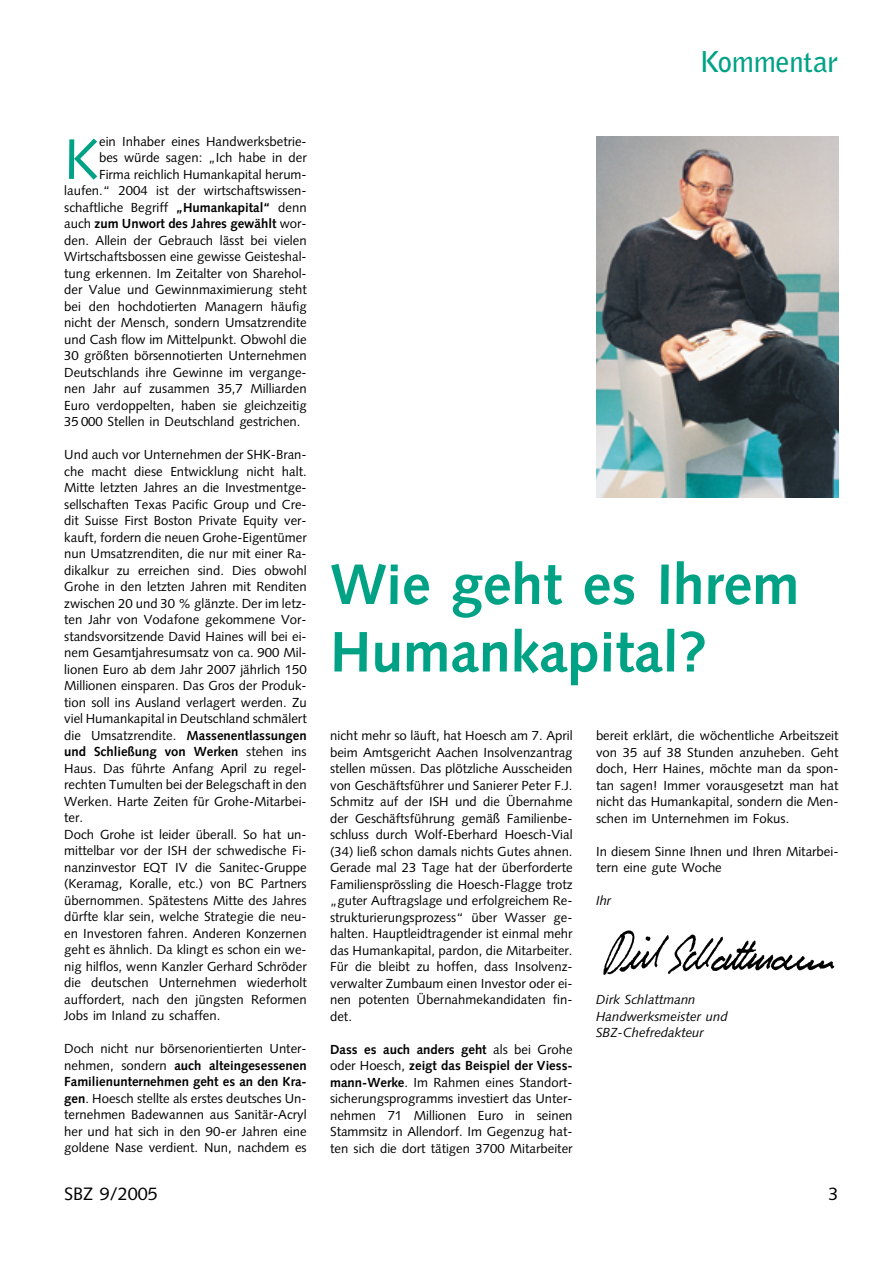
<style>
.page{position:relative;width:893px;height:1263px;background:#fff}
.page>*{position:absolute;margin:0;border:0;box-sizing:border-box;transform-origin:0 0}
.t1{font:57.15px "Syntax";color:#00a286}
.t2{font:700 57px/67.5px "Syntax";color:#00a286}
.t3{font:700 28.5px "Bell Gothic";letter-spacing:-.01em;color:#00a286}
.t4{font:18px "Syntax";color:#000}
.t5{font:13.2px/16.5px "Syntax";color:#000;text-align:justify}
.t6{font:italic 13.2px/16.5px "Syntax";color:#000}
.t7{font:700 13.2px "Syntax";color:#000}
.s1{font-weight:700}
.s2{font-weight:400}
</style>
<div class="page">
<img style="left:596px;top:136px;width:242px;height:361px">
<img style="left:603px;top:930px;width:232px;height:45px">
<h3 class="t3" style="left:699px;top:51px;width:140px">Kommentar</h3>
<h1 class="t1" style="left:64px;top:136px;width:36px">K</h1>
<p class="t5" style="left:99px;top:134px;width:209px">ein Inhaber eines Handwerksbetrie-</p>
<p class="t5" style="left:99px;top:151px;width:209px">bes würde sagen: „Ich habe in der</p>
<p class="t5" style="left:99px;top:167px;width:209px">Firma reichlich Humankapital herum-</p>
<p class="t5" style="left:64px;top:184px;width:244px">laufen.“ 2004 ist der wirtschaftswissen-</p>
<p class="t5" style="left:64px;top:200px;width:244px">schaftliche Begriff <span class="s1">„Humankapital“</span> denn</p>
<p class="t7" style="left:64px;top:219px;width:244px"><span class="s2">auch</span> zum Unwort des Jahres gewählt <span class="s2">wor-</span></p>
<p class="t5" style="left:64px;top:233px;width:244px">den. Allein der Gebrauch lässt bei vielen</p>
<p class="t5" style="left:64px;top:250px;width:244px">Wirtschaftsbossen eine gewisse Geisteshal-</p>
<p class="t5" style="left:64px;top:266px;width:244px">tung erkennen. Im Zeitalter von Sharehol-</p>
<p class="t5" style="left:64px;top:283px;width:244px">der Value und Gewinnmaximierung steht</p>
<p class="t5" style="left:64px;top:299px;width:244px">bei den hochdotierten Managern häufig</p>
<p class="t5" style="left:64px;top:316px;width:244px">nicht der Mensch, sondern Umsatzrendite</p>
<p class="t5" style="left:64px;top:332px;width:244px">und Cash flow im Mittelpunkt. Obwohl die</p>
<p class="t5" style="left:64px;top:349px;width:244px">30 größten börsennotierten Unternehmen</p>
<p class="t5" style="left:64px;top:365px;width:244px">Deutschlands ihre Gewinne im vergange-</p>
<p class="t5" style="left:64px;top:382px;width:244px">nen Jahr auf zusammen 35,7 Milliarden</p>
<p class="t5" style="left:64px;top:398px;width:244px">Euro verdoppelten, haben sie gleichzeitig</p>
<p class="t5" style="left:64px;top:415px;width:238px">35 000 Stellen in Deutschland gestrichen.</p>
<p class="t5" style="left:64px;top:448px;width:244px;text-align:left">Und auch vor Unternehmen der SHK-Bran&shy;che macht diese Entwicklung nicht halt.<br>Mitte letzten Jahres an die Investmentge&shy;sellschaften Texas Pacific Group und Cre&shy;dit Suisse First Boston Private Equity ver&shy;kauft, fordern die neuen Grohe-Eigentümer nun Umsatzrenditen, die nur mit einer Ra&shy;dikalkur zu erreichen sind. Dies obwohl Grohe in den letzten Jahren mit Renditen zwischen 20 und 30 % glänzte. Der im letz&shy;ten Jahr von Vodafone gekommene Vor&shy;standsvorsitzende David Haines will bei ei&shy;nem Gesamtjahresumsatz von ca. 900 Mil&shy;lionen Euro ab dem Jahr 2007 jährlich 150<br>Millionen einsparen. Das Gros der Produk&shy;tion soll ins Ausland verlagert werden. Zu viel Humankapital in Deutschland schmälert die Umsatzrendite. <span class="s1">Massenentlassungen und Schließung von Werken</span> stehen ins Haus. Das führte Anfang April zu regel&shy;rechten Tumulten bei der Belegschaft in den Werken. Harte Zeiten für Grohe-Mitarbei&shy;ter.<br>Doch Grohe ist leider überall. So hat un&shy;mittelbar vor der ISH der schwedische Fi&shy;nanzinvestor EQT IV die Sanitec-Gruppe (Keramag, Koralle, etc.) von BC Partners übernommen. Spätestens Mitte des Jahres dürfte klar sein, welche Strategie die neu&shy;en Investoren fahren. Anderen Konzernen geht es ähnlich. Da klingt es schon ein we&shy;nig hilflos, wenn Kanzler Gerhard Schröder die deutschen Unternehmen wiederholt auffordert, nach den jüngsten Reformen Jobs im Inland zu schaffen.</p>
<p class="t5" style="left:64px;top:1042px;width:244px">Doch nicht nur börsenorientierten Unter&shy;nehmen, sondern <span class="s1">auch alteingesessenen Familienunternehmen geht es an den Kra&shy;gen</span>. Hoesch stellte als erstes deutsches Un&shy;ternehmen Badewannen aus Sanitär-Acryl her und hat sich in den 90-er Jahren eine goldene Nase verdient. Nun, nachdem es</p>
<h2 class="t2" style="left:330px;top:556px;width:471px">Wie geht es Ihrem<br>Humankapital?</h2>
<p class="t5" style="left:330px;top:729px;width:244px">nicht mehr so läuft, hat Hoesch am 7. April beim Amtsgericht Aachen Insolvenzantrag stellen müssen. Das plötzliche Ausscheiden von Geschäftsführer und Sanierer Peter F.J.<br>Schmitz auf der ISH und die Übernahme der Geschäftsführung gemäß Familienbe&shy;schluss durch Wolf-Eberhard Hoesch-Vial (34) ließ schon damals nichts Gutes ahnen.<br>Gerade mal 23 Tage hat der überforderte Familiensprössling die Hoesch-Flagge trotz „guter Auftragslage und erfolgreichem Re&shy;strukturierungsprozess“ über Wasser ge&shy;halten. Hauptleidtragender ist einmal mehr das Humankapital, pardon, die Mitarbeiter.<br>Für die bleibt zu hoffen, dass Insolvenz&shy;verwalter Zumbaum einen Investor oder ei&shy;nen potenten Übernahmekandidaten fin&shy;det.</p>
<p class="t5" style="left:330px;top:1042px;width:244px"><span class="s1">Dass es auch anders geht</span> als bei Grohe oder Hoesch, <span class="s1">zeigt das Beispiel der Viess&shy;mann-Werke</span>. Im Rahmen eines Standort&shy;sicherungsprogramms investiert das Unter&shy;nehmen 71 Millionen Euro in seinen Stammsitz in Allendorf. Im Gegenzug hat&shy;ten sich die dort tätigen 3700 Mitarbeiter</p>
<p class="t5" style="left:596px;top:729px;width:244px">bereit erklärt, die wöchentliche Arbeitszeit von 35 auf 38 Stunden anzuheben. Geht doch, Herr Haines, möchte man da spon&shy;tan sagen! Immer vorausgesetzt man hat nicht das Humankapital, sondern die Men&shy;schen im Unternehmen im Fokus.</p>
<p class="t5" style="left:596px;top:844px;width:244px">In diesem Sinne Ihnen und Ihren Mitarbei&shy;tern eine gute Woche</p>
<p class="t6" style="left:596px;top:894px;width:17px">Ihr</p>
<p class="t6" style="left:596px;top:993px;width:133px">Dirk Schlattmann<br>Handwerksmeister und<br>SBZ-Chefredakteur</p>
<h3 class="t4" style="left:64px;top:1186px;width:95px">SBZ 9/2005</h3>
<h3 class="t4" style="left:828px;top:1187px;width:12px">3</h3>
</div>
